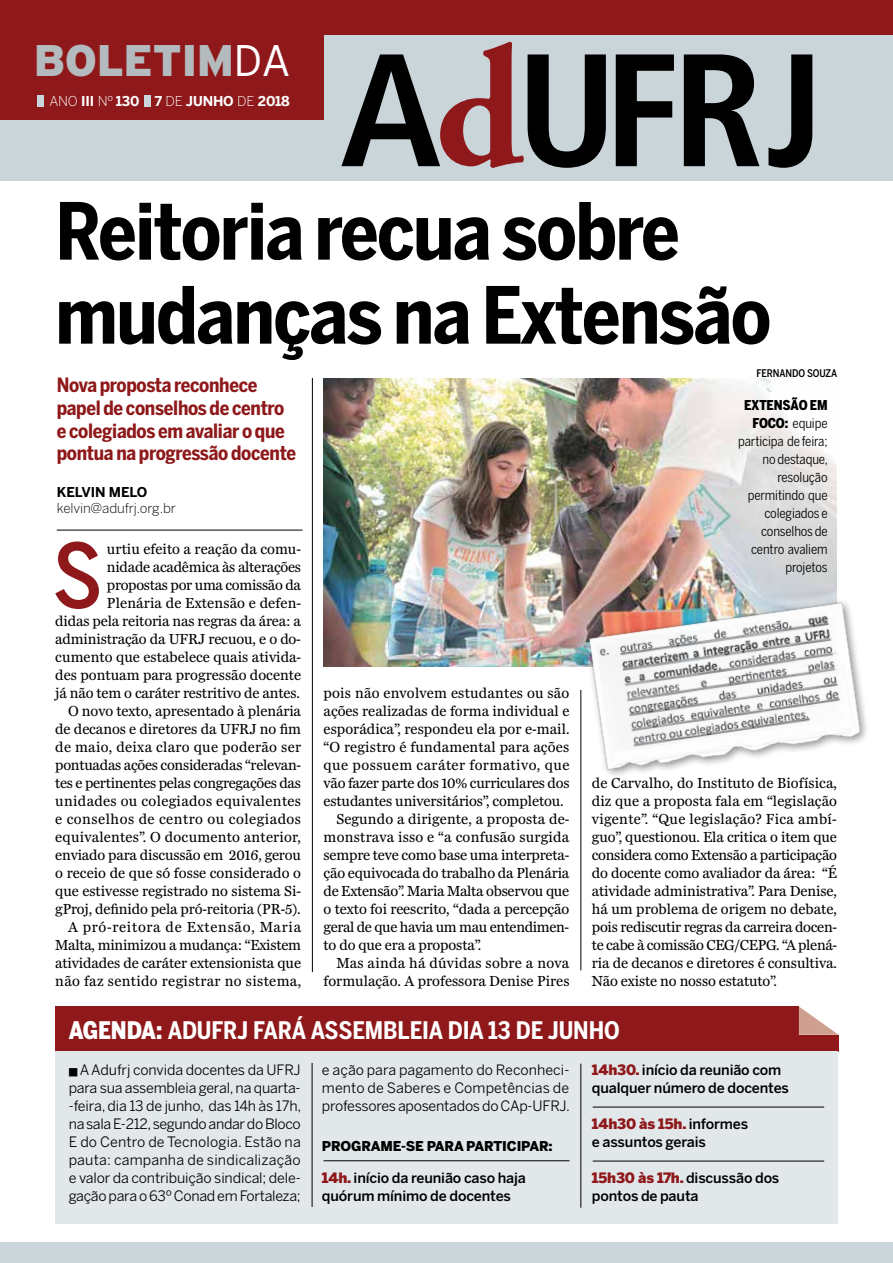
<style>
.page{position:relative;width:893px;height:1263px;background:#fff}
.page>*{position:absolute;margin:0;border:0;box-sizing:border-box;transform-origin:0 0}
.t1{font:500 87.9px "Benton Sans Cond";color:#8e181a}
.t2{font:700 78px/84px "Benton Sans Cond";letter-spacing:-.02em;color:#000}
.t3{font:900 44.25px "Interstate";letter-spacing:-.01em;color:#b4bbbf}
.t4{font:700 24px "Benton Sans Cond";letter-spacing:-.005em;color:#fff}
.t5{font:700 19.5px/22.6px "Benton Sans Cond";letter-spacing:-.015em;color:#8e181a}
.t6{font:15px/18px "Miller Daily Two";letter-spacing:-.005em;color:#000;text-align:right}
.t7{font:15px "Miller Daily Two";letter-spacing:.015em;color:#000}
.t8{font:15px "Miller Daily Two";letter-spacing:-.025em;color:#000}
.t9{font:15px "Miller Daily Two";letter-spacing:.03em;color:#000}
.t10{font:14.25px/18px "Benton Sans";letter-spacing:-.015em;color:#000;text-align:justify}
.t11{font:500 14.25px/18px "Benton Sans";letter-spacing:-.01em;color:#000}
.t12{font:13.5px/18px "Benton Sans Cond";letter-spacing:-.01em;color:#000;text-align:right}
.t13{font:900 13.5px "Benton Sans";letter-spacing:-.01em;color:#000}
.t14{font:700 13.5px "Benton Sans";letter-spacing:-.01em;color:#fff}
.t15{font:300 13.5px "Benton Sans";letter-spacing:-.01em;color:#000}
.t16{font:700 13.5px "Benton Sans";letter-spacing:-.01em;color:#000}
.t17{font:500 10.5px "Benton Sans Cond";letter-spacing:-.01em;color:#000}
.s1{font-weight:300;color:#fff}
.s2{font-weight:300}
.s3{font-weight:900}
.s4{font-weight:900;color:#8e181a}
</style>
<div class="page">
<img style="left:324px;top:378px;width:513px;height:288px">
<div style="left:0;top:0;width:893px;height:180px;background:#cad5da"></div>
<div style="left:0;top:0;width:324px;height:119px;background:#8e181a"></div>
<div style="left:0;top:1242px;width:893px;height:21px;background:#cad5da"></div>
<svg style="left:616px;top:54px;width:58px;height:112px"></svg>
<svg style="left:684px;top:54px;width:75px;height:112px"></svg>
<svg style="left:768px;top:54px;width:44px;height:114px"></svg>
<svg style="left:341px;top:42px;width:265px;height:126px"></svg>
<div style="left:144px;top:96px;width:7px;height:11px;background:#cad5da"></div>
<div style="left:37px;top:96px;width:7px;height:11px;background:#cad5da"></div>
<div style="left:0;top:0;width:893px;height:34px;background:#8e181a"></div>
<hr style="left:57px;top:530px;width:246px;height:1px;background:#000">
<hr style="left:312px;top:378px;width:1px;height:594px;background:#000">
<hr style="left:580px;top:690px;width:1px;height:280px;background:#000">
<img style="left:581px;top:594px;width:286px;height:192px">
<div style="left:55px;top:1006px;width:784px;height:45px;background:#8e181a"></div>
<div style="left:55px;top:1051px;width:783px;height:173px;background:#e2e7ea"></div>
<svg style="left:799px;top:1006px;width:40px;height:29px"></svg>
<hr style="left:312px;top:1063px;width:1px;height:144px;background:#000">
<hr style="left:580px;top:1064px;width:1px;height:144px;background:#000">
<hr style="left:324px;top:1160px;width:246px;height:1px;background:#000">
<hr style="left:593px;top:1107px;width:231px;height:1px;background:#000">
<hr style="left:593px;top:1161px;width:231px;height:1px;background:#000">
<h3 class="t3" style="left:34px;top:35px;width:259px">BOLETIM<span class="s1">DA</span></h3>
<p class="t14" style="left:49px;top:93px;width:242px"><span class="s2">ANO</span> III <span class="s2">Nº</span> 130 7 <span class="s2">DE</span> JUNHO <span class="s2">DE</span> 2018</p>
<h2 class="t2" style="left:55px;top:189px;width:717px">Reitoria recua sobre mudanças na Extensão</h2>
<h3 class="t5" style="left:57px;top:374px;width:241px">Nova proposta reconhece papel de conselhos de centro e colegiados em avaliar o que pontua na progressão docente</h3>
<p class="t16" style="left:57px;top:484px;width:92px">KELVIN MELO</p>
<p class="t15" style="left:57px;top:500px;width:121px">kelvin@adufrj.org.br</p>
<h1 class="t1" style="left:53px;top:524px;width:51px">S</h1>
<p class="t6" style="left:55px;top:540px;width:247px">urtiu efeito a reação da comu-<br>nidade acadêmica às alterações propostas por uma comissão da Plenária de Extensão e defen-<br>didas pela reitoria nas regras da área: a administração da UFRJ recuou, e o do&shy;cumento que estabelece quais ativida&shy;des pontuam para progressão docente já não tem o caráter restritivo de antes.<br>O novo texto, apresentado à plenária de decanos e diretores da UFRJ no fim de maio, deixa claro que poderão ser pontuadas ações consideradas “relevan&shy;tes e pertinentes pelas congregações das unidades ou colegiados equivalentes e conselhos de centro ou colegiados equivalentes”. O documento anterior, enviado para discussão em 2016, gerou o receio de que só fosse considerado o que estivesse registrado no sistema Si&shy;gProj, definido pela pró-reitoria (PR-5).<br>A pró-reitora de Extensão, Maria Malta, minimizou a mudança: “Existem atividades de caráter extensionista que não faz sentido registrar no sistema,</p>
<p class="t7" style="left:324px;top:685px;width:247px">pois não envolvem estudantes ou são</p>
<p class="t6" style="left:324px;top:702px;width:247px">ações realizadas de forma individual e</p>
<p class="t6" style="left:324px;top:720px;width:247px">esporádica”, respondeu ela por e-mail.</p>
<p class="t6" style="left:324px;top:738px;width:247px">“O registro é fundamental para ações</p>
<p class="t9" style="left:324px;top:757px;width:247px">que possuem caráter formativo, que</p>
<p class="t6" style="left:324px;top:774px;width:247px">vão fazer parte dos 10% curriculares dos</p>
<p class="t6" style="left:324px;top:792px;width:242px">estudantes universitários”, completou.</p>
<p class="t6" style="left:336px;top:810px;width:235px">Segundo a dirigente, a proposta de-</p>
<p class="t7" style="left:324px;top:829px;width:247px">monstrava isso e “a confusão surgida</p>
<p class="t6" style="left:324px;top:846px;width:247px">sempre teve como base uma interpreta-</p>
<p class="t6" style="left:324px;top:864px;width:247px">ção equivocada do trabalho da Plenária</p>
<p class="t6" style="left:324px;top:882px;width:247px">de Extensão”. Maria Malta observou que</p>
<p class="t6" style="left:324px;top:900px;width:247px">o texto foi reescrito, “dada a percepção</p>
<p class="t8" style="left:324px;top:919px;width:247px">geral de que havia um mau entendimen-</p>
<p class="t6" style="left:324px;top:936px;width:159px">to do que era a proposta”.</p>
<p class="t7" style="left:336px;top:955px;width:234px">Mas ainda há dúvidas sobre a nova</p>
<p class="t6" style="left:324px;top:972px;width:247px">formulação. A professora Denise Pires</p>
<p class="t17" style="left:756px;top:367px;width:82px">FERNANDO SOUZA</p>
<p class="t12" style="left:738px;top:396px;width:91px"><span class="s3">EXTENSÃO EM<br>FOCO:</span> equipe participa de feira; no destaque, resolução permitindo que colegiados e conselhos de centro avaliem projetos</p>
<p class="t6" style="left:592px;top:774px;width:247px;text-align:justify">de Carvalho, do Instituto de Biofísica, diz que a proposta fala em “legislação vigente”. “Que legislação? Fica ambí&shy;guo”, questionou. Ela critica o item que considera como Extensão a participação do docente como avaliador da área: “É atividade administrativa”. Para Denise, há um problema de origem no debate, pois rediscutir regras da carreira docen&shy;te cabe à comissão CEG/CEPG. “A plená&shy;ria de decanos e diretores é consultiva.<br>Não existe no nosso estatuto”.</p>
<h3 class="t4" style="left:69px;top:1016px;width:553px"><span class="s3">AGENDA:</span> ADUFRJ FARÁ ASSEMBLEIA DIA 13 DE JUNHO</h3>
<p class="t10" style="left:69px;top:1060px;width:234px">■ A Adufrj convida docentes da UFRJ para sua assembleia geral, na quarta--feira, dia 13 de junho, das 14h às 17h, na sala E-212, segundo andar do Bloco E do Centro de Tecnologia. Estão na pauta: campanha de sindicalização e valor da contribuição sindical; dele&shy;gação para o 63º Conad em Fortaleza;</p>
<p class="t10" style="left:322px;top:1060px;width:249px">e ação para pagamento do Reconheci&shy;mento de Saberes e Competências de professores aposentados do CAp-UFRJ.</p>
<p class="t11" style="left:592px;top:1060px;width:199px"><span class="s4">14h30.</span> início da reunião com qualquer número de docentes</p>
<p class="t11" style="left:592px;top:1114px;width:158px"><span class="s4">14h30 às 15h.</span> informes e assuntos gerais</p>
<p class="t11" style="left:592px;top:1168px;width:189px"><span class="s4">15h30 às 17h.</span> discussão dos pontos de pauta</p>
<p class="t13" style="left:322px;top:1138px;width:232px">PROGRAME-SE PARA PARTICIPAR:</p>
<p class="t11" style="left:322px;top:1168px;width:206px"><span class="s4">14h.</span> início da reunião caso haja quórum mínimo de docentes</p>
</div>
